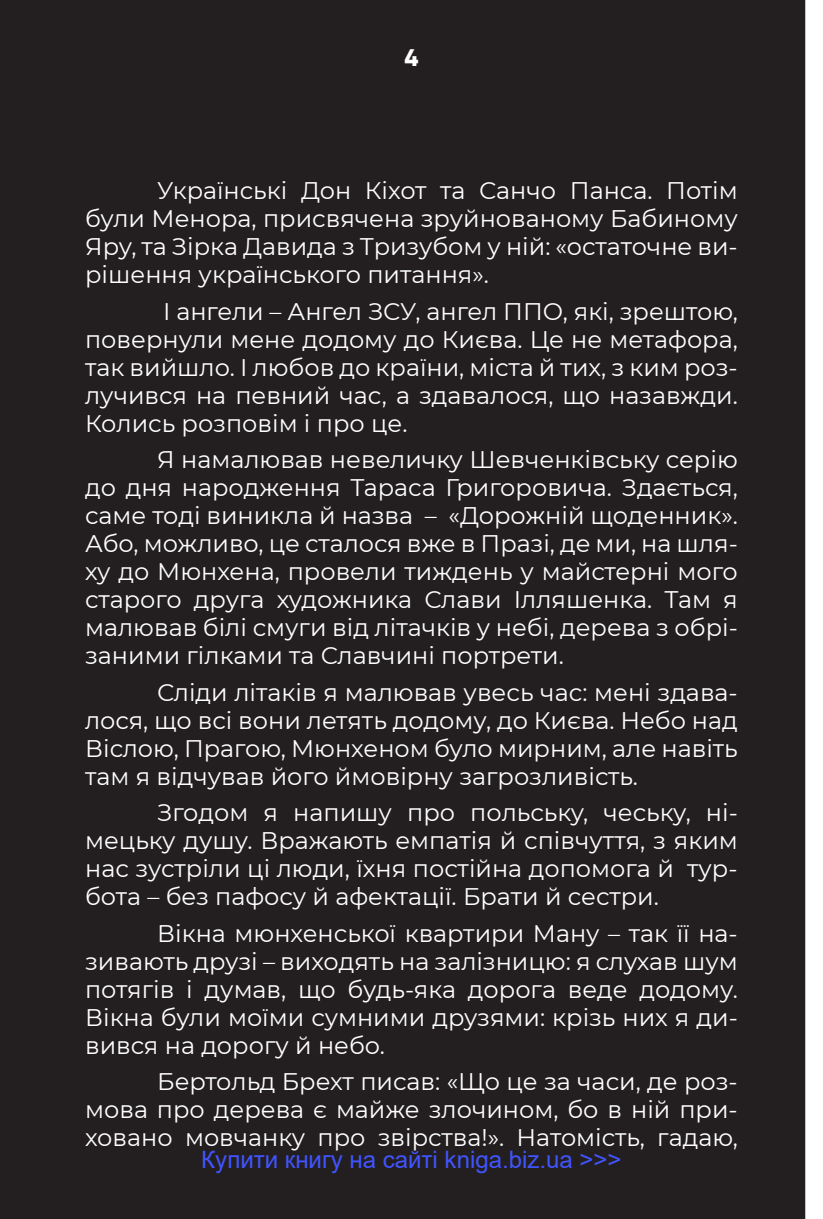
<style>
.page{position:relative;width:823px;height:1219px;background:#fff}
.page>*{position:absolute;margin:0;border:0;box-sizing:border-box;transform-origin:0 0}
.t1{font:24px/28px "Montserrat";color:#fff;text-align:justify}
.t2{font:24px "Arial";color:#4054ff}
.t3{font:800 24px "Gilroy";color:#fff}
</style>
<div class="page">
<div style="left:0;top:0;width:804px;height:1219px;background:#231f20"></div>
<p class="t3" style="left:404px;top:43px;width:15px">4</p>
<p class="t1" style="left:85px;top:176px;width:653px;text-indent:72px">Українські Дон Кіхот та Санчо Панса. Потім були Менора, присвячена зруйнованому Бабиному Яру, та Зірка Давида з Тризубом у ній: «остаточне ви&shy;рішення українського питання».</p>
<p class="t1" style="left:85px;top:296px;width:654px;text-indent:78px">І ангели – Ангел ЗСУ, ангел ППО, які, зрештою, повернули мене додому до Києва. Це не метафора, так вийшло. І любов до країни, міста й тих, з ким роз&shy;лучився на певний час, а здавалося, що назавжди.<br>Колись розповім і про це.</p>
<p class="t1" style="left:85px;top:445px;width:654px;text-indent:72px">Я намалював невеличку Шевченківську серію до дня народження Тараса Григоровича. Здається, саме тоді виникла й назва – «Дорожній щоденник».<br>Або, можливо, це сталося вже в Празі, де ми, на шля&shy;ху до Мюнхена, провели тиждень у майстерні мого старого друга художника Слави Ілляшенка. Там я малював білі смуги від літачків у небі, дерева з обрі&shy;заними гілками та Славчині портрети.</p>
<p class="t1" style="left:85px;top:677px;width:653px;text-indent:72px">Сліди літаків я малював увесь час: мені здава&shy;лося, що всі вони летять додому, до Києва. Небо над Віслою, Прагою, Мюнхеном було мирним, але навіть там я відчував його ймовірну загрозливість.</p>
<p class="t1" style="left:85px;top:798px;width:654px;text-indent:72px">Згодом я напишу про польську, чеську, ні&shy;мецьку душу. Вражають емпатія й співчуття, з яким нас зустріли ці люди, їхня постійна допомога й тур&shy;бота – без пафосу й афектації. Брати й сестри.</p>
<p class="t1" style="left:85px;top:918px;width:654px;text-indent:72px">Вікна мюнхенської квартири Ману – так її на&shy;зивають друзі – виходять на залізницю: я слухав шум потягів і думав, що будь-яка дорога веде додому.<br>Вікна були моїми сумними друзями: крізь них я ди&shy;вився на дорогу й небо.</p>
<p class="t1" style="left:85px;top:1067px;width:653px;text-indent:72px">Бертольд Брехт писав: «Що це за часи, де роз&shy;мова про дерева є майже злочином, бо в ній при&shy;ховано мовчанку про звірства!». Натомість, гадаю,</p>
<p class="t2" style="left:201px;top:1143px;width:421px">Купити книгу на сайті kniga.biz.ua &gt;&gt;&gt;</p>
</div>
